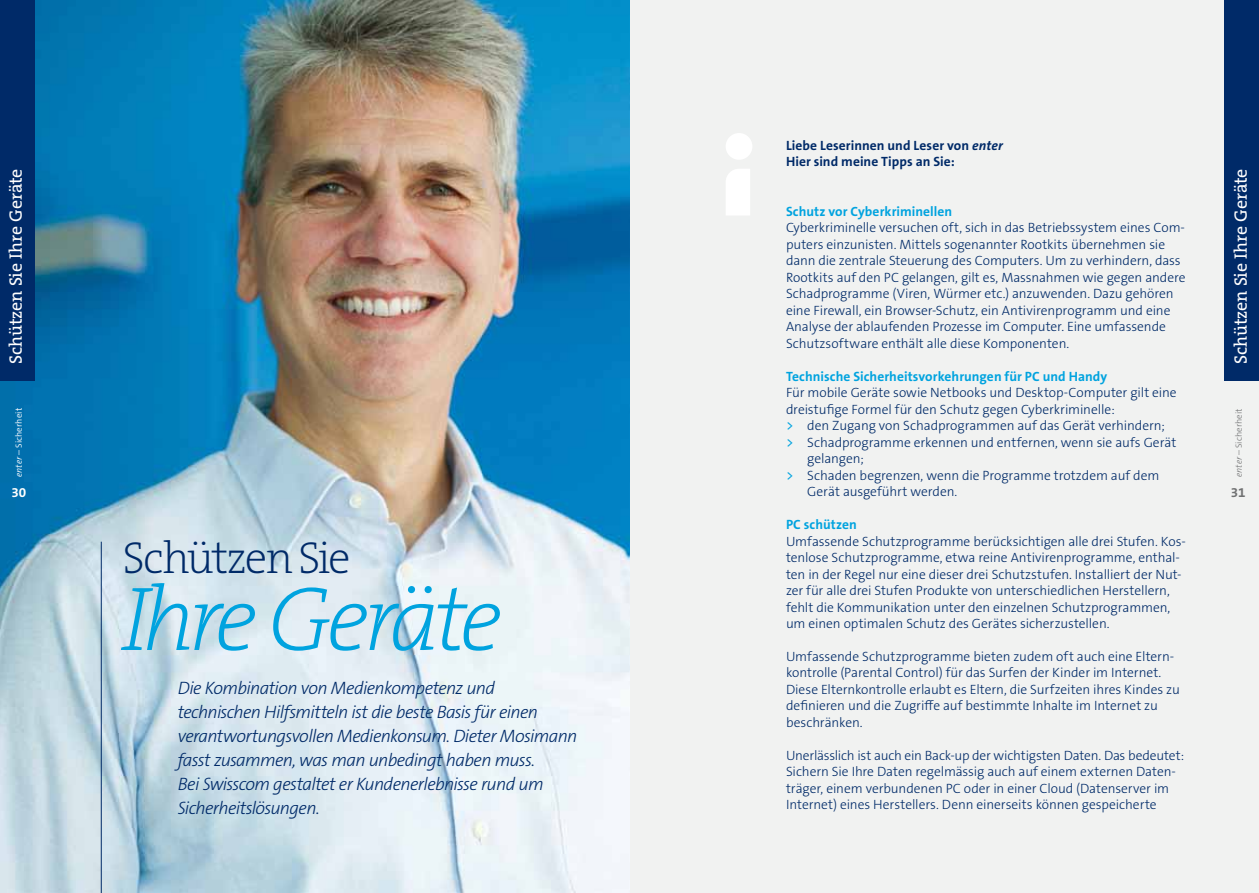
<style>
.page{position:relative;width:1259px;height:893px;background:#fff}
.page>*{position:absolute;margin:0;border:0;box-sizing:border-box;transform-origin:0 0}
.t1{font:italic 200 91.5px "The Serif B W2";letter-spacing:-.07em;color:#00a3df}
.t2{font:200 45px "The Serif B W2";letter-spacing:-.045em;color:#002a68}
.t3{font:italic 300 18px/24px "The Sans B W3";letter-spacing:-.04em;color:#002a68}
.t4{font:18px "The Serif B W5 Plain";letter-spacing:-.005em;color:#fff}
.t5{font:300 13.5px/16.5px "The Sans B W3";letter-spacing:-.005em;color:#002a68}
.t6{font:700 13.5px "The Sans B W7";letter-spacing:.005em;color:#00a3df}
.t7{font:700 13.5px/16.5px "The Sans B W7";letter-spacing:.005em;color:#002a68}
.t8{font:700 13.5px "The Sans B W7";color:#707172}
.t9{font:700 13.5px "The Sans B W7";color:#fff}
.t10{font:300 9px "The Sans B W3";letter-spacing:.01em;color:#707172}
.t11{font:300 9px "The Sans B W4";letter-spacing:.01em;color:#fff}
.s1{font-style:italic}
.s2{font-family:"The Sans B W5 Plain";font-weight:400;color:#00a3df}
</style>
<div class="page">
<div style="left:629px;top:0;width:630px;height:893px;background:#f1f2f1"></div>
<img style="left:0;top:0;width:629px;height:893px">
<hr style="left:101px;top:542px;width:1px;height:351px;background:#002a68">
<div style="left:0;top:0;width:34px;height:381px;background:#002a68"></div>
<div style="left:1225px;top:0;width:34px;height:381px;background:#002a68"></div>
<svg style="left:726px;top:133px;width:26px;height:82px"></svg>
<h3 class="t4" style="left:4px;top:364px;width:197px;rotate:-90deg">Schützen Sie Ihre Geräte</h3>
<p class="t11" style="left:13px;top:477px;width:71px;rotate:-90deg"><span class="s1">enter</span> – Sicherheit</p>
<p class="t9" style="left:11px;top:483px;width:16px">30</p>
<h2 class="t2" style="left:123px;top:530px;width:230px">Schützen Sie</h2>
<h1 class="t1" style="left:123px;top:560px;width:381px">Ihre Geräte</h1>
<p class="t3" style="left:178px;top:676px;width:401px">Die Kombination von Medienkompetenz und technischen Hilfsmitteln ist die beste Basis für einen verantwortungsvollen Medienkonsum. Dieter Mosimann fasst zusammen, was man unbedingt haben muss.<br>Bei Swisscom gestaltet er Kundenerlebnisse rund um Sicherheitslösungen.</p>
<p class="t7" style="left:786px;top:137px;width:218px">Liebe Leserinnen und Leser von <span class="s1">enter<br></span>Hier sind meine Tipps an Sie:</p>
<p class="t6" style="left:786px;top:202px;width:168px">Schutz vor Cyberkriminellen</p>
<p class="t5" style="left:786px;top:219px;width:401px">Cyberkriminelle versuchen oft, sich in das Betriebssystem eines Com&shy;puters einzunisten. Mittels sogenannter Rootkits übernehmen sie dann die zentrale Steuerung des Computers. Um zu verhindern, dass Rootkits auf den PC gelangen, gilt es, Massnahmen wie gegen andere Schadprogramme (Viren, Würmer etc.) anzuwenden. Dazu gehören eine Firewall, ein Browser-Schutz, ein Antivirenprogramm und eine Analyse der ablaufenden Prozesse im Computer. Eine umfassende Schutzsoftware enthält alle diese Komponenten.</p>
<p class="t6" style="left:786px;top:367px;width:323px">Technische Sicherheitsvorkehrungen für PC und Handy</p>
<p class="t5" style="left:786px;top:384px;width:392px">Für mobile Geräte sowie Netbooks und Desktop-Computer gilt eine</p>
<p class="t5" style="left:786px;top:401px;width:330px">dreistufige Formel für den Schutz gegen Cyberkriminelle:</p>
<p class="t5" style="left:786px;top:417px;width:380px"><span class="s2">&gt;</span> den Zugang von Schadprogrammen auf das Gerät verhindern;</p>
<p class="t5" style="left:786px;top:434px;width:392px"><span class="s2">&gt;</span> Schadprogramme erkennen und entfernen, wenn sie aufs Gerät</p>
<p class="t5" style="left:807px;top:450px;width:58px">gelangen;</p>
<p class="t5" style="left:786px;top:467px;width:375px"><span class="s2">&gt;</span> Schaden begrenzen, wenn die Programme trotzdem auf dem</p>
<p class="t5" style="left:807px;top:483px;width:151px">Gerät ausgeführt werden.</p>
<p class="t6" style="left:786px;top:516px;width:72px">PC schützen</p>
<p class="t5" style="left:786px;top:533px;width:401px">Umfassende Schutzprogramme berücksichtigen alle drei Stufen. Kos&shy;tenlose Schutzprogramme, etwa reine Antivirenprogramme, enthal&shy;ten in der Regel nur eine dieser drei Schutzstufen. Installiert der Nut&shy;zer für alle drei Stufen Produkte von unterschiedlichen Herstellern, fehlt die Kommunikation unter den einzelnen Schutzprogrammen, um einen optimalen Schutz des Gerätes sicherzustellen.</p>
<p class="t5" style="left:786px;top:648px;width:395px">Umfassende Schutzprogramme bieten zudem oft auch eine Eltern&shy;kontrolle (Parental Control) für das Surfen der Kinder im Internet.<br>Diese Elternkontrolle erlaubt es Eltern, die Surfzeiten ihres Kindes zu definieren und die Zugriffe auf bestimmte Inhalte im Internet zu beschränken.</p>
<p class="t5" style="left:786px;top:747px;width:400px">Unerlässlich ist auch ein Back-up der wichtigsten Daten. Das bedeutet:<br>Sichern Sie Ihre Daten regelmässig auch auf einem externen Daten&shy;träger, einem verbundenen PC oder in einer Cloud (Datenserver im Internet) eines Herstellers. Denn einerseits können gespeicherte</p>
<h3 class="t4" style="left:1229px;top:364px;width:197px;rotate:-90deg">Schützen Sie Ihre Geräte</h3>
<p class="t10" style="left:1233px;top:477px;width:70px;rotate:-90deg"><span class="s1">enter</span> – Sicherheit</p>
<p class="t8" style="left:1231px;top:483px;width:16px">31</p>
</div>
